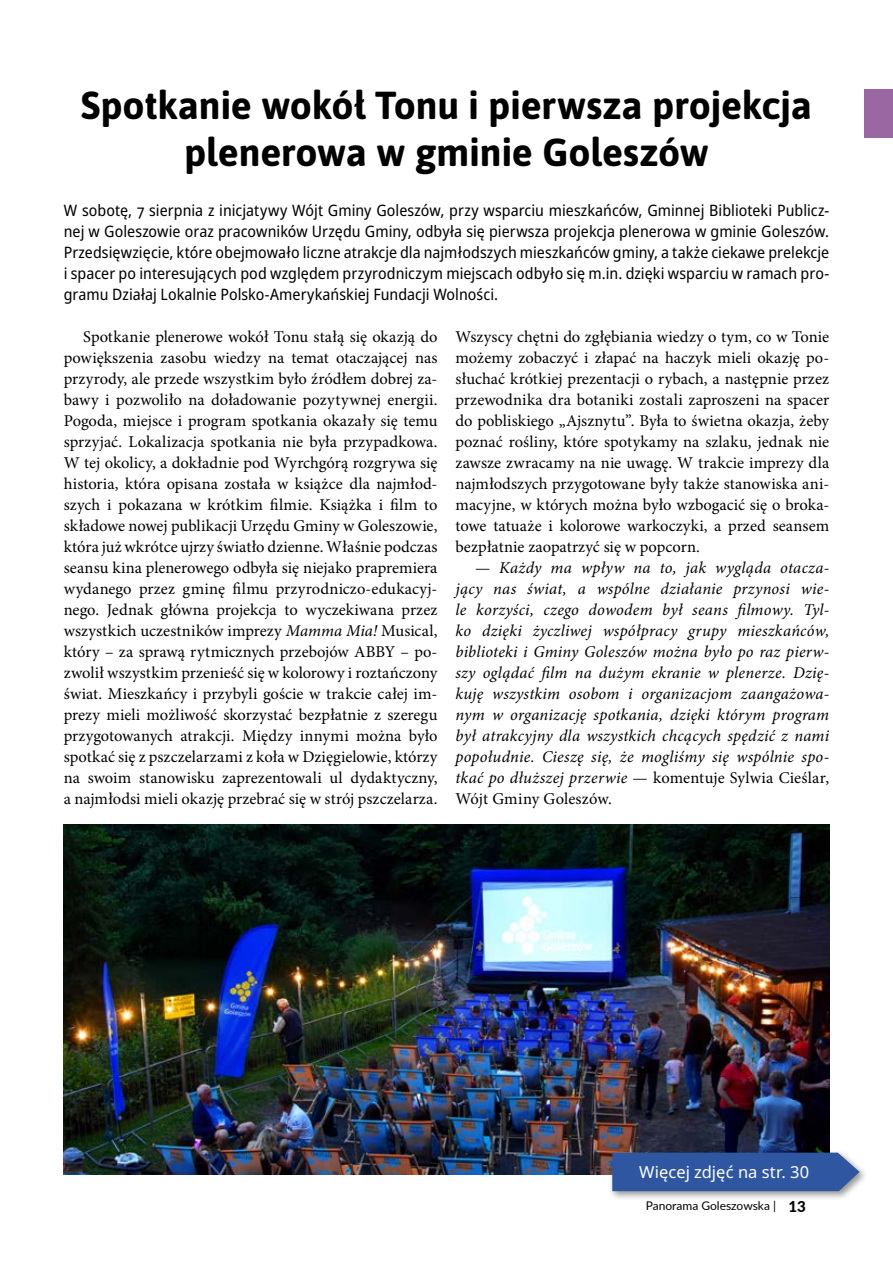
<style>
.page{position:relative;width:893px;height:1263px;background:#fff}
.page>*{position:absolute;margin:0;border:0;box-sizing:border-box;transform-origin:0 0}
.t1{font:700 39px/46.8px "Asap";letter-spacing:-.005em;color:#000;text-align:center}
.t2{font:16.5px/21px "Minion Pro";letter-spacing:.005em;color:#000;text-align:justify}
.t3{font:italic 16.5px/21px "Minion Pro";letter-spacing:.01em;color:#000;text-align:justify}
.t4{font:16.5px "Noto Sans";color:#fff}
.t5{font:semi-condensed 15.75px/21px "Noto Sans";letter-spacing:.005em;color:#000;text-align:justify}
.t6{font:12px "Lato";color:#000}
.s1{font-style:italic}
.s2{font-style:normal}
.s3{font-weight:800;font-size:15px}
</style>
<div class="page">
<div style="left:864px;top:89px;width:29px;height:48px;background:#9a67a3"></div>
<img style="left:64px;top:824px;width:765px;height:350px">
<div style="left:609px;top:1149px;width:260px;height:52px;background:#000;opacity:.41"></div>
<svg style="left:612px;top:1152px;width:248px;height:39px;background:#365ca2"></svg>
<h1 class="t1" style="left:81px;top:80px;width:733px">Spotkanie wokół Tonu i pierwsza projekcja plenerowa w gminie Goleszów</h1>
<p class="t5" style="left:64px;top:200px;width:767px">W sobotę, 7 sierpnia z inicjatywy Wójt Gminy Goleszów, przy wsparciu mieszkańców, Gminnej Biblioteki Publicz&shy;nej w Goleszowie oraz pracowników Urzędu Gminy, odbyła się pierwsza projekcja plenerowa w gminie Goleszów.<br>Przedsięwzięcie, które obejmowało liczne atrakcje dla najmłodszych mieszkańców gminy, a także ciekawe prelekcje i spacer po interesujących pod względem przyrodniczym miejscach odbyło się m.in. dzięki wsparciu w ramach pro&shy;gramu Działaj Lokalnie Polsko-Amerykańskiej Fundacji Wolności.</p>
<p class="t2" style="left:64px;top:326px;width:375px;text-indent:20px">Spotkanie plenerowe wokół Tonu stałą się okazją do powiększenia zasobu wiedzy na temat otaczającej nas przyrody, ale przede wszystkim było źródłem dobrej za&shy;bawy i pozwoliło na doładowanie pozytywnej energii.<br>Pogoda, miejsce i program spotkania okazały się temu sprzyjać. Lokalizacja spotkania nie była przypadkowa.<br>W tej okolicy, a dokładnie pod Wyrchgórą rozgrywa się historia, która opisana została w książce dla najmłod&shy;szych i pokazana w krótkim filmie. Książka i film to składowe nowej publikacji Urzędu Gminy w Goleszowie, która już wkrótce ujrzy światło dzienne. Właśnie podczas seansu kina plenerowego odbyła się niejako prapremiera wydanego przez gminę filmu przyrodniczo-edukacyj&shy;nego. Jednak główna projekcja to wyczekiwana przez wszystkich uczestników imprezy <span class="s1">Mamma Mia!</span> Musical, który – za sprawą rytmicznych przebojów ABBY – po&shy;zwolił wszystkim przenieść się w kolorowy i roztańczony świat. Mieszkańcy i przybyli goście w trakcie całej im&shy;prezy mieli możliwość skorzystać bezpłatnie z szeregu przygotowanych atrakcji. Między innymi można było spotkać się z pszczelarzami z koła w Dzięgielowie, którzy na swoim stanowisku zaprezentowali ul dydaktyczny, a najmłodsi mieli okazję przebrać się w strój pszczelarza.</p>
<p class="t2" style="left:455px;top:327px;width:375px">Wszyscy chętni do zgłębiania wiedzy o tym, co w Tonie możemy zobaczyć i złapać na haczyk mieli okazję po&shy;słuchać krótkiej prezentacji o rybach, a następnie przez przewodnika dra botaniki zostali zaproszeni na spacer do pobliskiego „Ajsznytu”. Była to świetna okazja, żeby poznać rośliny, które spotykamy na szlaku, jednak nie zawsze zwracamy na nie uwagę. W trakcie imprezy dla najmłodszych przygotowane były także stanowiska ani&shy;macyjne, w których można było wzbogacić się o broka&shy;towe tatuaże i kolorowe warkoczyki, a przed seansem bezpłatnie zaopatrzyć się w popcorn.</p>
<p class="t3" style="left:455px;top:557px;width:375px;text-indent:20px"><span class="s2">—</span> Każdy ma wpływ na to, jak wygląda otacza&shy;jący nas świat, a wspólne działanie przynosi wie&shy;le korzyści, czego dowodem był seans filmowy. Tyl&shy;ko dzięki życzliwej współpracy grupy mieszkańców, biblioteki i Gminy Goleszów można było po raz pierw&shy;szy oglądać film na dużym ekranie w plenerze. Dzię&shy;kuję wszystkim osobom i organizacjom zaangażowa&shy;nym w organizację spotkania, dzięki którym program był atrakcyjny dla wszystkich chcących spędzić z nami popołudnie. Cieszę się, że mogliśmy się wspólnie spo&shy;tkać po dłuższej przerwie <span class="s2">— komentuje Sylwia Cieślar, Wójt Gminy Goleszów.</span></p>
<p class="t4" style="left:639px;top:1160px;width:172px">Więcej zdjęć na str. 30</p>
<p class="t6" style="left:646px;top:1197px;width:162px">Panorama Goleszowska | <span class="s3">13</span></p>
</div>
